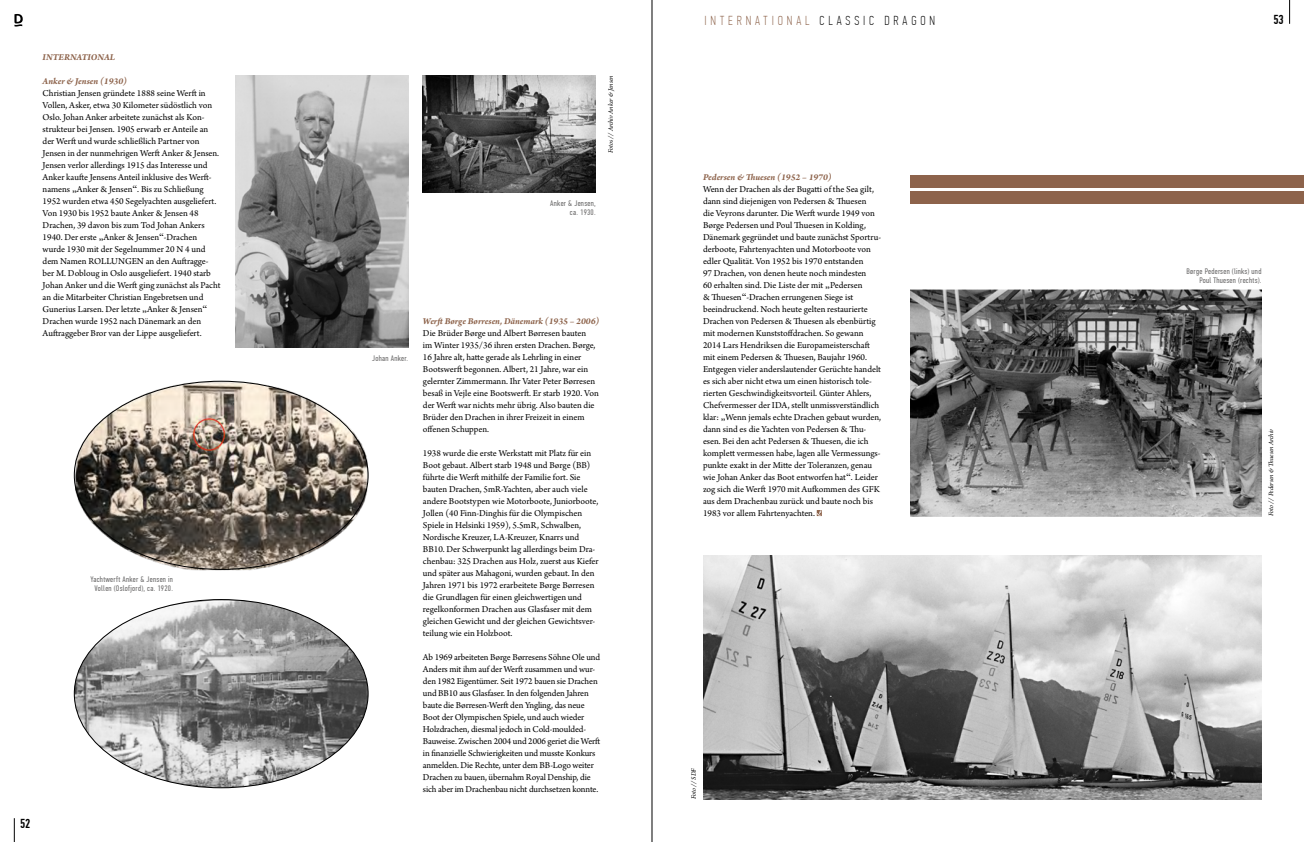
<style>
.page{position:relative;width:1304px;height:842px;background:#fff}
.page>*{position:absolute;margin:0;border:0;box-sizing:border-box;transform-origin:0 0}
.t1{font:100 13px "PF Din Text Comp Pro";letter-spacing:.3em;color:#8d634b}
.t2{font:500 13px "PF Din Text Comp Pro";color:#000}
.t3{font:9.5px/12px "Arno Pro";letter-spacing:-.005em;color:#000}
.t4{font:italic 700 9.5px "Arno Pro";color:#8d634b}
.t5{font:8px/9px "PF Din Text Comp Pro";letter-spacing:.03em;color:#706f6f;text-align:right;scale:1.06 1}
.t6{font:italic 7px "Arno Pro";letter-spacing:-.005em;color:#000}
.s1{font-family:"Plantin Std"}
.s2{color:#000}
</style>
<div class="page">
<svg style="left:14px;top:14px;width:9px;height:13px"></svg>
<svg style="left:817px;top:510px;width:5px;height:6px"></svg>
<img style="left:911px;top:290px;width:350px;height:226px">
<div style="left:911px;top:175px;width:393px;height:12px;background:#8d634b"></div>
<div style="left:911px;top:191px;width:393px;height:12px;background:#8d634b"></div>
<img style="left:703px;top:556px;width:558px;height:243px">
<img style="left:73px;top:380px;width:296px;height:191px">
<img style="left:74px;top:599px;width:294px;height:189px">
<img style="left:235px;top:75px;width:173px;height:273px">
<img style="left:423px;top:75px;width:173px;height:118px">
<svg style="left:14px;top:818px;width:1px;height:24px"></svg>
<svg style="left:1289px;top:0;width:1px;height:24px"></svg>
<hr style="left:652px;top:0;width:1px;height:842px;background:#000">
<p class="t4" style="left:43px;top:52px;width:74px">INTERNATIONAL</p>
<p class="t4" style="left:43px;top:76px;width:86px">Anker &amp; Jensen (1930)</p>
<p class="t3" style="left:43px;top:88px;width:179px">Christian Jensen gründete 1888 seine Werft in Vollen, Asker, etwa 30 Kilometer südöstlich von Oslo. Johan Anker arbeitete zunächst als Kon&shy;strukteur bei Jensen. 1905 erwarb er Anteile an der Werft und wurde schließlich Partner von Jensen in der nunmehrigen Werft Anker &amp; Jensen.<br>Jensen verlor allerdings 1915 das Interesse und Anker kaufte Jensens Anteil inklusive des Werft&shy;namens <span class="s1">„</span>Anker &amp; Jensen<span class="s1">“</span>. Bis zu Schließung 1952 wurden etwa 450 Segelyachten ausgeliefert.<br>Von 1930 bis 1952 baute Anker &amp; Jensen 48<br>Drachen, 39 davon bis zum Tod Johan Ankers 1940. Der erste <span class="s1">„</span>Anker &amp; Jensen<span class="s1">“</span>-Drachen wurde 1930 mit der Segelnummer 20 N 4 und dem Namen ROLLUNGEN an den Auftragge&shy;ber M. Dobloug in Oslo ausgeliefert. 1940 starb Johan Anker und die Werft ging zunächst als Pacht an die Mitarbeiter Christian Engebretsen und Gunerius Larsen. Der letzte <span class="s1">„</span>Anker &amp; Jensen<span class="s1">“ </span>Drachen wurde 1952 nach Dänemark an den Auftraggeber Bror van der Lippe ausgeliefert.</p>
<p class="t5" style="left:91px;top:575px;width:79px;text-align:center">Yachtwerft Anker &amp; Jensen in<br>Vollen (Oslofjord), ca. 1920.</p>
<h1 class="t2" style="left:20px;top:816px;width:12px">52</h1>
<p class="t6" style="left:607px;top:153px;width:79px;rotate:-90deg">Fotos // Archiv Anker &amp; Jensen</p>
<p class="t5" style="left:550px;top:199px;width:44px">Anker &amp; Jensen, ca. 1930.</p>
<p class="t5" style="left:372px;top:354px;width:35px">Johan Anker.</p>
<p class="t4" style="left:423px;top:316px;width:178px">Werft Børge Børresen, Dänemark (1935 – 2006)</p>
<p class="t3" style="left:423px;top:328px;width:177px">Die Brüder Børge und Albert Børresen bauten<br>im Winter 1935/36 ihren ersten Drachen. Børge, 16 Jahre alt, hatte gerade als Lehrling in einer Bootswerft begonnen. Albert, 21 Jahre, war ein gelernter Zimmermann. Ihr Vater Peter Børresen besaß in Vejle eine Bootswerft. Er starb 1920. Von der Werft war nichts mehr übrig. Also bauten die Brüder den Drachen in ihrer Freizeit in einem offenen Schuppen.</p>
<p class="t3" style="left:423px;top:448px;width:177px">1938 wurde die erste Werkstatt mit Platz für ein Boot gebaut. Albert starb 1948 und Børge (BB) führte die Werft mithilfe der Familie fort. Sie bauten Drachen, 5mR-Yachten, aber auch viele andere Bootstypen wie Motorboote, Juniorboote, Jollen (40 Finn-Dinghis für die Olympischen Spiele in Helsinki 1959), 5.5mR, Schwalben, Nordische Kreuzer, LA-Kreuzer, Knarrs und BB10. Der Schwerpunkt lag allerdings beim Dra&shy;chenbau: 325 Drachen aus Holz, zuerst aus Kiefer und später aus Mahagoni, wurden gebaut. In den Jahren 1971 bis 1972 erarbeitete Børge Børresen die Grundlagen für einen gleichwertigen und regelkonformen Drachen aus Glasfaser mit dem gleichen Gewicht und der gleichen Gewichtsver&shy;teilung wie ein Holzboot.</p>
<p class="t3" style="left:423px;top:652px;width:179px">Ab 1969 arbeiteten Børge Børresens Söhne Ole und Anders mit ihm auf der Werft zusammen und wur&shy;den 1982 Eigentümer. Seit 1972 bauen sie Drachen und BB10 aus Glasfaser. In den folgenden Jahren baute die Børresen-Werft den Yngling, das neue Boot der Olympischen Spiele, und auch wieder Holzdrachen, diesmal jedoch in Cold-moulded-Bauweise. Zwischen 2004 und 2006 geriet die Werft in finanzielle Schwierigkeiten und musste Konkurs anmelden. Die Rechte, unter dem BB-Logo weiter Drachen zu bauen, übernahm Royal Denship, die sich aber im Drachenbau nicht durchsetzen konnte.</p>
<h1 class="t1" style="left:704px;top:13px;width:232px">INTERNATIONAL <span class="s2">CLASSIC DRAGON</span></h1>
<p class="t4" style="left:703px;top:172px;width:130px">Pedersen &amp; Thuesen (1952 – 1970)</p>
<p class="t3" style="left:703px;top:184px;width:180px">Wenn der Drachen als der Bugatti of the Sea gilt, dann sind diejenigen von Pedersen &amp; Thuesen<br>die Veyrons darunter. Die Werft wurde 1949 von Børge Pedersen und Poul Thuesen in Kolding, Dänemark gegründet und baute zunächst Sportru&shy;derboote, Fahrtenyachten und Motorboote von edler Qualität. Von 1952 bis 1970 entstanden<br>97 Drachen, von denen heute noch mindesten<br>60 erhalten sind. Die Liste der mit <span class="s1">„</span>Pedersen<br>&amp; Thuesen<span class="s1">“</span>-Drachen errungenen Siege ist beeindruckend. Noch heute gelten restaurierte Drachen von Pedersen &amp; Thuesen als ebenbürtig mit modernen Kunststoffdrachen. So gewann 2014 Lars Hendriksen die Europameisterschaft mit einem Pedersen &amp; Thuesen, Baujahr 1960.<br>Entgegen vieler anderslautender Gerüchte handelt es sich aber nicht etwa um einen historisch tole&shy;rierten Geschwindigkeitsvorteil. Günter Ahlers, Chefvermesser der IDA, stellt unmissverständlich klar: <span class="s1">„</span>Wenn jemals echte Drachen gebaut wurden, dann sind es die Yachten von Pedersen &amp; Thu&shy;esen. Bei den acht Pedersen &amp; Thuesen, die ich komplett vermessen habe, lagen alle Vermessungs&shy;punkte exakt in der Mitte der Toleranzen, genau wie Johan Anker das Boot entworfen hat<span class="s1">“</span>. Leider zog sich die Werft 1970 mit Aufkommen des GFK aus dem Drachenbau zurück und baute noch bis 1983 vor allem Fahrtenyachten.</p>
<p class="t6" style="left:690px;top:799px;width:33px;rotate:-90deg">Foto // SDF</p>
<h1 class="t2" style="left:1273px;top:12px;width:12px">53</h1>
<p class="t5" style="left:1187px;top:267px;width:72px">Børge Pedersen (links) und<br>Poul Thuesen (rechts).</p>
<p class="t6" style="left:1267px;top:516px;width:89px;rotate:-90deg">Foto // Pedersen &amp; Thuesen Archiv</p>
</div>
